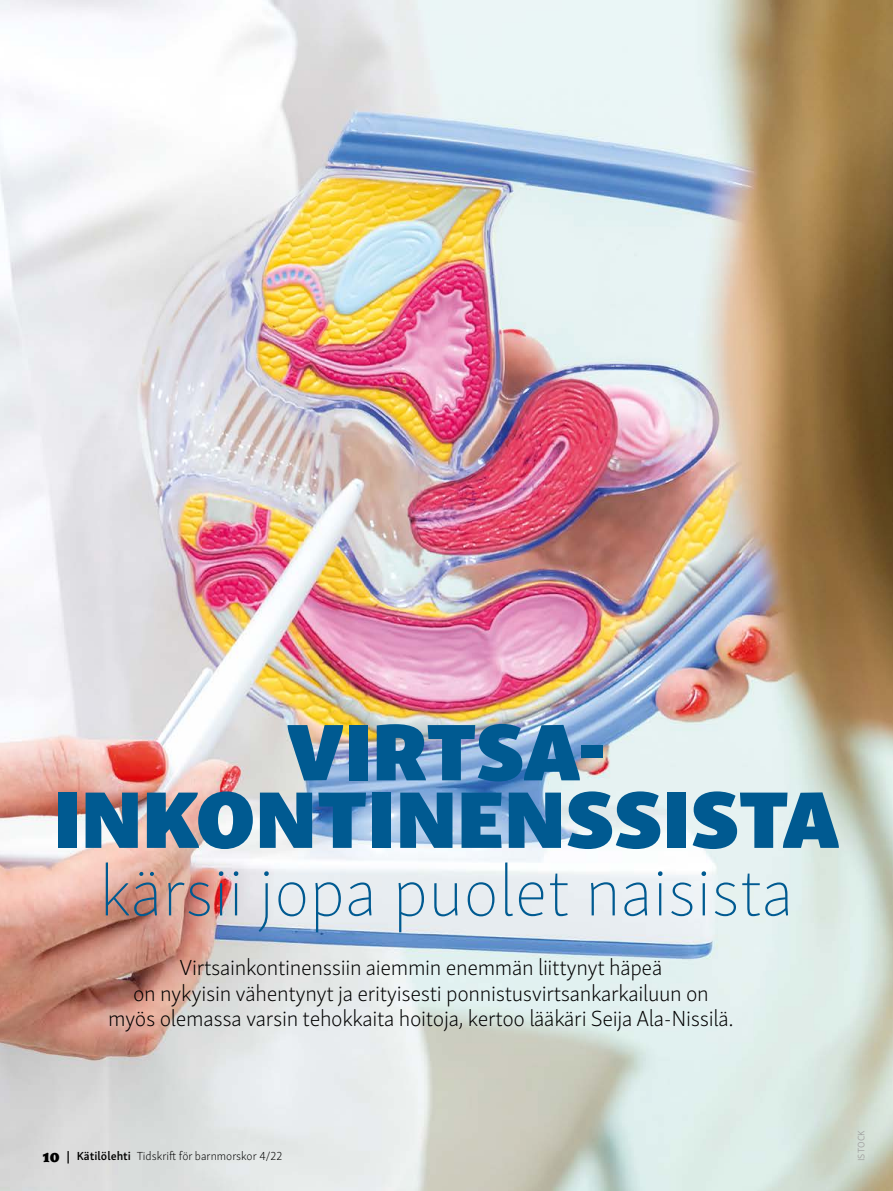
<style>
.page{position:relative;width:893px;height:1191px;background:#fff}
.page>*{position:absolute;margin:0;border:0;box-sizing:border-box;transform-origin:0 0}
.kuvateksti{font:82.5px/67.5px "Skolar Sans Latn Bl";letter-spacing:.02em;color:#005a91;text-align:center}
.kuvateksti-2{font:100 70.5px "Skolar Sans Latn";color:#005a91}
.inkku{font:22.5px/25.5px "Skolar Sans Latn El";letter-spacing:-.015em;color:#000;text-align:center}
.t1{font:12px "Skolar Sans Latn El";color:#000}
.kuvaaja_kuvassa{font:300 9.6px "Skolar Sans Latn";letter-spacing:.02em;color:#9d9d9c}
.s1{font-family:"Tzimmes";font-weight:900;font-size:16.5px}
.s2{font-family:"Tzimmes";font-weight:900;font-size:13.5px}
.s3{font-family:"Skolar Sans Latn";font-weight:600}
</style>
<div class="page">
<img style="left:0;top:0;width:893px;height:1191px">
<p class="kuvateksti" style="left:54px;top:709px;width:787px">VIRTSA-<br>INKONTINENSSISTA</p>
<p class="kuvateksti-2" style="left:99px;top:842px;width:696px">kärsii jopa puolet naisista</p>
<p class="inkku" style="left:108px;top:953px;width:627px">Virtsainkontinenssiin aiemmin enemmän liittynyt häpeä<br>on nykyisin vähentynyt ja erityisesti ponnistusvirtsankarkailuun on myös olemassa varsin tehokkaita hoitoja, kertoo lääkäri Seija Ala-Nissilä.</p>
<p class="t1" style="left:43px;top:1147px;width:241px"><span class="s1">10</span> <span class="s2">|</span> <span class="s3">Kätilölehti</span> Tidskrift för barnmorskor 4/22</p>
<p class="kuvaaja_kuvassa" style="left:854px;top:1161px;width:33px;rotate:-90deg">ISTOCK</p>
</div>
